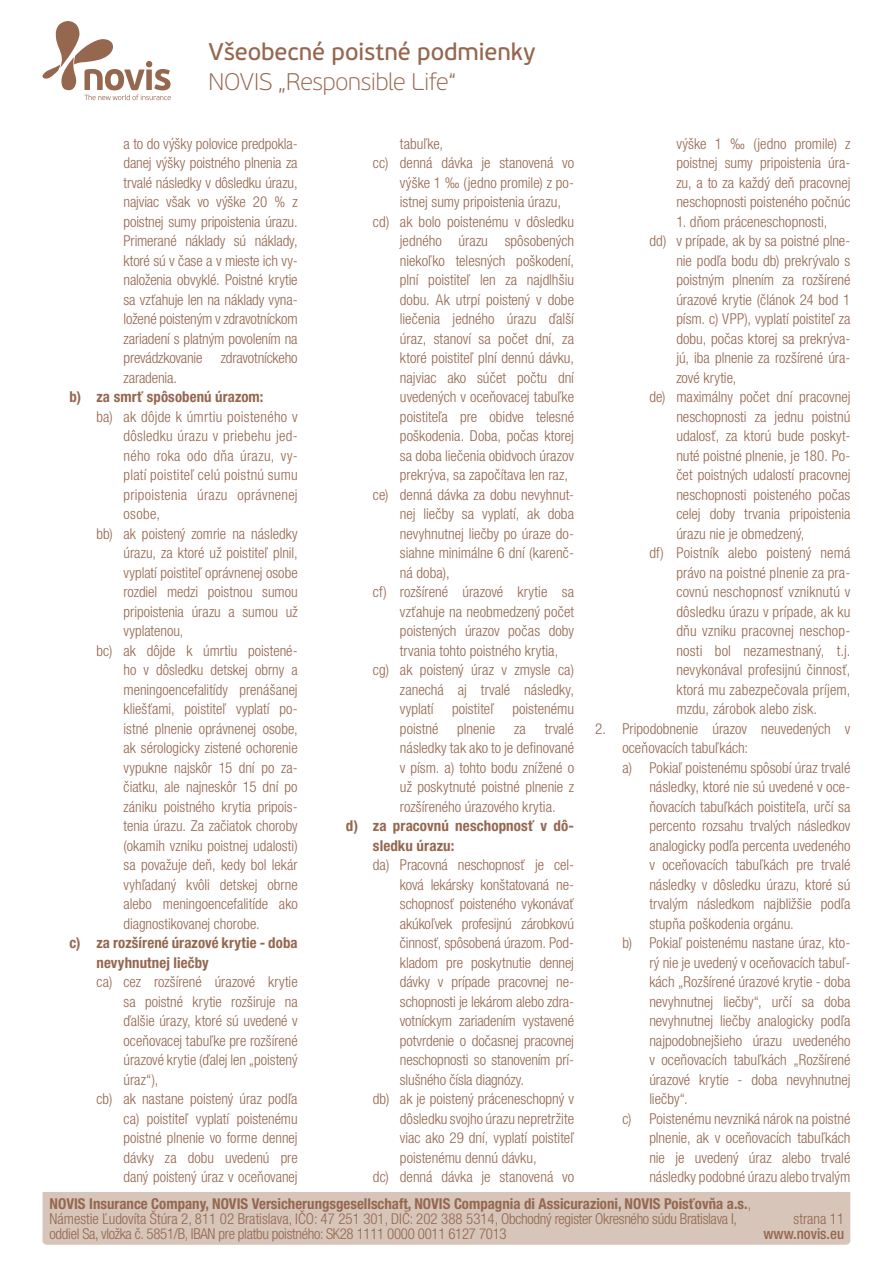
<style>
.page{position:relative;width:893px;height:1263px;background:#fff}
.page>*{position:absolute;margin:0;border:0;box-sizing:border-box;transform-origin:0 0}
.t1{font:24px "PF Beau Sans Pro Bbook";letter-spacing:-.005em;color:#95674f}
.t2{font:100 24px "PF Beau Sans Pro";letter-spacing:-.01em;color:#95674f}
.List_Paragraph{font:300 condensed 15px/19.5px "Helvetica Neue LT Pro";color:#95674f;text-align:justify}
.List_Paragraph-2{font:300 condensed 15px/15px "Helvetica Neue LT Pro";letter-spacing:-.02em;color:#95674f}
.List_Paragraph-3{font:700 condensed 15px/19.5px "Helvetica Neue LT Pro";letter-spacing:.005em;color:#95674f}
.t3{font:500 condensed 15px "Helvetica Neue LT Pro";color:#95674f}
.s1{font-weight:700}
</style>
<div class="page">
<div style="left:43px;top:1192px;width:807px;height:53px;background:#d6c5b8"></div>
<svg style="left:42px;top:21px;width:129px;height:79px"></svg>
<h1 class="t1" style="left:208px;top:38px;width:328px">Všeobecné poistné podmienky</h1>
<h1 class="t2" style="left:208px;top:68px;width:249px">NOVIS „Responsible Life“</h1>
<p class="List_Paragraph" style="left:124px;top:133px;width:176px">a to do výšky polovice predpokla&shy;danej výšky poistného plnenia za trvalé následky v dôsledku úrazu, najviac však vo výške 20 % z poistnej sumy pripoistenia úrazu.<br>Primerané náklady sú náklady, ktoré sú v čase a v mieste ich vy&shy;naloženia obvyklé. Poistné krytie sa vzťahuje len na náklady vyna&shy;ložené poisteným v zdravotníckom zariadení s platným povolením na prevádzkovanie zdravotníckeho zaradenia.</p>
<p class="List_Paragraph-3" style="left:70px;top:387px;width:195px">b) za smrť spôsobenú úrazom:</p>
<p class="List_Paragraph" style="left:124px;top:406px;width:176px;text-indent:-27px">ba) ak dôjde k úmrtiu poisteného v dôsledku úrazu v priebehu jed&shy;ného roka odo dňa úrazu, vy&shy;platí poistiteľ celú poistnú sumu pripoistenia úrazu oprávnenej osobe,</p>
<p class="List_Paragraph" style="left:124px;top:523px;width:176px;text-indent:-27px">bb) ak poistený zomrie na následky úrazu, za ktoré už poistiteľ plnil, vyplatí poistiteľ oprávnenej osobe rozdiel medzi poistnou sumou pripoistenia úrazu a sumou už vyplatenou,</p>
<p class="List_Paragraph" style="left:124px;top:640px;width:176px;text-indent:-27px">bc) ak dôjde k úmrtiu poistené&shy;ho v dôsledku detskej obrny a meningoencefalitídy prenášanej kliešťami, poistiteľ vyplatí po&shy;istné plnenie oprávnenej osobe, ak sérologicky zistené ochorenie vypukne najskôr 15 dní po za&shy;čiatku, ale najneskôr 15 dní po zániku poistného krytia pripois&shy;tenia úrazu. Za začiatok choroby (okamih vzniku poistnej udalosti) sa považuje deň, kedy bol lekár vyhľadaný kvôli detskej obrne alebo meningoencefalitíde ako diagnostikovanej chorobe.</p>
<p class="List_Paragraph-3" style="left:97px;top:933px;width:203px;text-indent:-27px">c) za rozšírené úrazové krytie - doba nevyhnutnej liečby</p>
<p class="List_Paragraph" style="left:124px;top:972px;width:176px;text-indent:-27px">ca) cez rozšírené úrazové krytie sa poistné krytie rozširuje na ďalšie úrazy, ktoré sú uvedené v oceňovacej tabuľke pre rozšírené úrazové krytie (ďalej len „poistený úraz“),</p>
<p class="List_Paragraph" style="left:124px;top:1089px;width:176px;text-indent:-27px">cb) ak nastane poistený úraz podľa ca) poistiteľ vyplatí poistenému poistné plnenie vo forme dennej dávky za dobu uvedenú pre daný poistený úraz v oceňovanej</p>
<p class="List_Paragraph" style="left:400px;top:133px;width:45px">tabuľke,</p>
<p class="List_Paragraph" style="left:400px;top:153px;width:176px;text-indent:-27px">cc) denná dávka je stanovená vo výške 1 ‰ (jedno promile) z po&shy;istnej sumy pripoistenia úrazu,</p>
<p class="List_Paragraph" style="left:400px;top:211px;width:176px;text-indent:-27px">cd) ak bolo poistenému v dôsledku jedného úrazu spôsobených niekoľko telesných poškodení, plní poistiteľ len za najdlhšiu dobu. Ak utrpí poistený v dobe liečenia jedného úrazu ďalší úraz, stanoví sa počet dní, za ktoré poistiteľ plní dennú dávku, najviac ako súčet počtu dní uvedených v oceňovacej tabuľke poistiteľa pre obidve telesné poškodenia. Doba, počas ktorej sa doba liečenia obidvoch úrazov prekrýva, sa započítava len raz,</p>
<p class="List_Paragraph" style="left:400px;top:484px;width:176px;text-indent:-27px">ce) denná dávka za dobu nevyhnut&shy;nej liečby sa vyplatí, ak doba nevyhnutnej liečby po úraze do&shy;siahne minimálne 6 dní (karenč&shy;ná doba),</p>
<p class="List_Paragraph" style="left:400px;top:582px;width:176px;text-indent:-27px">cf) rozšírené úrazové krytie sa vzťahuje na neobmedzený počet poistených úrazov počas doby trvania tohto poistného krytia,</p>
<p class="List_Paragraph" style="left:400px;top:660px;width:176px;text-indent:-27px">cg) ak poistený úraz v zmysle ca) zanechá aj trvalé následky, vyplatí poistiteľ poistenému poistné</p>
<p class="List_Paragraph" style="left:400px;top:718px;width:176px;text-indent:145px">trvalé následky tak ako to je definované v písm. a) tohto bodu znížené o už poskytnuté poistné plnenie z rozšíreného úrazového krytia.</p>
<p class="List_Paragraph-3" style="left:373px;top:816px;width:203px;text-indent:-27px">d) za pracovnú neschopnosť v dô&shy;sledku úrazu:</p>
<p class="List_Paragraph" style="left:400px;top:855px;width:176px;text-indent:-27px">da) Pracovná neschopnosť je cel&shy;ková lekársky konštatovaná ne&shy;schopnosť poisteného vykonávať akúkoľvek profesijnú zárobkovú činnosť, spôsobená úrazom. Pod&shy;kladom pre poskytnutie dennej dávky v prípade pracovnej ne&shy;schopnosti je lekárom alebo zdra&shy;votníckym zariadením vystavené potvrdenie o dočasnej pracovnej neschopnosti so stanovením prí&shy;slušného čísla diagnózy.</p>
<p class="List_Paragraph" style="left:400px;top:1089px;width:176px;text-indent:-27px">db) ak je poistený práceneschopný v dôsledku svojho úrazu nepretržite viac ako 29 dní, vyplatí poistiteľ poistenému dennú dávku,</p>
<p class="List_Paragraph" style="left:373px;top:1167px;width:203px">dc) denná dávka je stanovená vo</p>
<p class="List_Paragraph" style="left:457px;top:718px;width:40px">plnenie</p>
<p class="List_Paragraph" style="left:514px;top:718px;width:13px">za</p>
<p class="List_Paragraph" style="left:676px;top:133px;width:176px">výške 1 ‰ (jedno promile) z poistnej sumy pripoistenia úra&shy;zu, a to za každý deň pracovnej neschopnosti poisteného počnúc</p>
<p class="List_Paragraph" style="left:676px;top:211px;width:153px">1. dňom práceneschopnosti,</p>
<p class="List_Paragraph" style="left:676px;top:231px;width:176px;text-indent:-27px">dd) v prípade, ak by sa poistné plne&shy;nie podľa bodu db) prekrývalo s poistným plnením za rozšírené úrazové krytie (článok 24 bod 1 písm. c) VPP), vyplatí poistiteľ za dobu, počas ktorej sa prekrýva&shy;jú, iba plnenie za rozšírené úra&shy;zové krytie,</p>
<p class="List_Paragraph" style="left:676px;top:387px;width:176px;text-indent:-27px">de) maximálny počet dní pracovnej neschopnosti za jednu poistnú udalosť, za ktorú bude poskyt&shy;nuté poistné plnenie, je 180. Po&shy;čet poistných udalostí pracovnej neschopnosti poisteného počas celej doby trvania pripoistenia úrazu nie je obmedzený,</p>
<p class="List_Paragraph" style="left:676px;top:543px;width:176px;text-indent:-27px">df) Poistník alebo poistený nemá právo na poistné plnenie za pra&shy;covnú neschopnosť vzniknutú v dôsledku úrazu v prípade, ak ku dňu vzniku pracovnej neschop&shy;nosti bol nezamestnaný, t.j. nevykonával profesijnú činnosť, ktorá mu zabezpečovala príjem, mzdu, zárobok alebo zisk.</p>
<p class="List_Paragraph" style="left:622px;top:718px;width:230px;text-indent:-27px">2. Pripodobnenie úrazov neuvedených v oceňovacích tabuľkách:</p>
<p class="List_Paragraph" style="left:649px;top:757px;width:203px;text-indent:-27px">a) Pokiaľ poistenému spôsobí úraz trvalé následky, ktoré nie sú uvedené v oce&shy;ňovacích tabuľkách poistiteľa, určí sa percento rozsahu trvalých následkov analogicky podľa percenta uvedeného v oceňovacích tabuľkách pre trvalé následky v dôsledku úrazu, ktoré sú trvalým následkom najbližšie podľa stupňa poškodenia orgánu.</p>
<p class="List_Paragraph" style="left:649px;top:933px;width:203px;text-indent:-27px">b) Pokiaľ poistenému nastane úraz, kto&shy;rý nie je uvedený v oceňovacích tabuľ&shy;kách „Rozšírené úrazové krytie - doba nevyhnutnej liečby“, určí sa doba nevyhnutnej liečby analogicky podľa najpodobnejšieho úrazu uvedeného v oceňovacích tabuľkách „Rozšírené úrazové krytie - doba nevyhnutnej liečby“.</p>
<p class="List_Paragraph" style="left:649px;top:1108px;width:203px;text-indent:-27px">c) Poistenému nevzniká nárok na poistné plnenie, ak v oceňovacích tabuľkách nie je uvedený úraz alebo trvalé následky podobné úrazu alebo trvalým</p>
<p class="List_Paragraph-2" style="left:50px;top:1196px;width:703px"><span class="s1">NOVIS Insurance Company, NOVIS Versicherungsgesellschaft, NOVIS Compagnia di Assicurazioni, NOVIS Poisťovňa a.s.</span>,<br>Námestie Ľudovíta Štúra 2, 811 02 Bratislava, IČO: 47 251 301, DIČ: 202 388 5314, Obchodný register Okresného súdu Bratislava I, oddiel Sa, vložka č. 5851/B, IBAN pre platbu poistného: SK28 1111 0000 0011 6127 7013</p>
<p class="List_Paragraph" style="left:794px;top:1209px;width:52px">strana 11</p>
<p class="t3" style="left:763px;top:1224px;width:82px">www.novis.eu</p>
</div>
